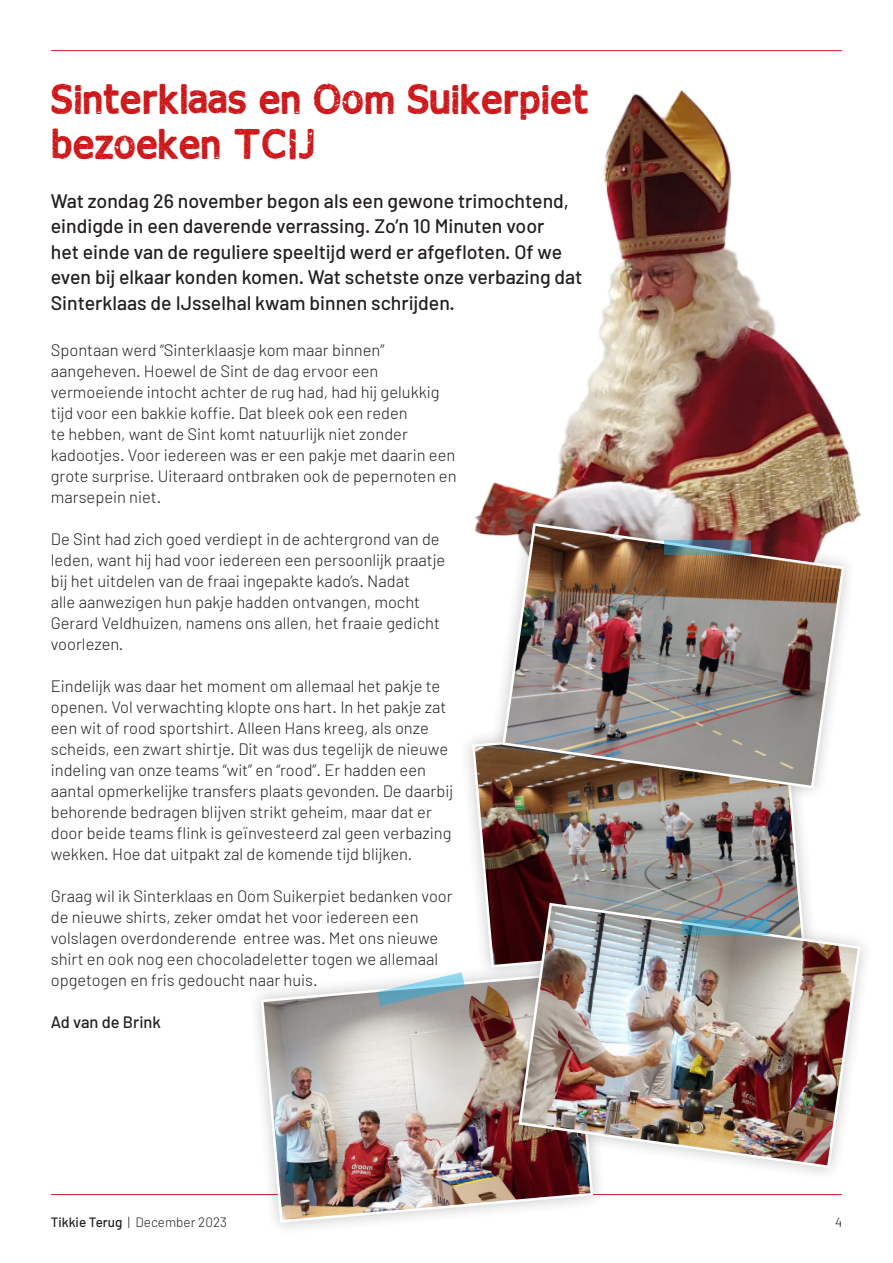
<style>
.page{position:relative;width:893px;height:1263px;background:#fff}
.page>*{position:absolute;margin:0;border:0;box-sizing:border-box;transform-origin:0 0}
.grote_header{font:42px "Good bye lullaby";color:#cd1719}
.Intro{font:500 19.5px/25.5px "Barlow";color:#231f20}
.body{font:300 16.5px/21px "Barlow";color:#231f20}
.t1{font:500 16.5px "Barlow";color:#231f20}
.t2{font:300 13.5px "Barlow";color:#231f20}
.s1{font-weight:500}
</style>
<div class="page">
<hr style="left:51px;top:50px;width:791px;height:1px;background:#cd1719">
<hr style="left:51px;top:1194px;width:791px;height:1px;background:#cd1719">
<img style="left:443px;top:50px;width:418px;height:486px">
<div style="left:248px;top:959px;width:359px;height:277px;background:#fff"></div>
<img style="left:259px;top:981px;width:335px;height:243px">
<div style="left:459px;top:704px;width:359px;height:277px;background:#231f20;opacity:.25"></div>
<img style="left:471px;top:716px;width:335px;height:253px">
<div style="left:489px;top:510px;width:369px;height:291px;background:#231f20;opacity:.25"></div>
<img style="left:501px;top:522px;width:345px;height:268px">
<div style="left:505px;top:889px;width:369px;height:292px;background:#231f20;opacity:.25"></div>
<img style="left:517px;top:901px;width:345px;height:268px">
<svg style="left:377px;top:972px;width:88px;height:34px"></svg>
<svg style="left:664px;top:540px;width:87px;height:14px"></svg>
<svg style="left:682px;top:920px;width:87px;height:14px"></svg>
<p class="grote_header" style="left:51px;top:78px;width:540px">Sinterklaas en Oom Suikerpiet</p>
<p class="grote_header" style="left:51px;top:123px;width:266px">bezoeken TCIJ</p>
<p class="Intro" style="left:51px;top:187px;width:533px">Wat zondag 26 november begon als een gewone trimochtend, eindigde in een daverende verrassing. Zo’n 10 Minuten voor<br>het einde van de reguliere speeltijd werd er afgefloten. Of we even bij elkaar konden komen. Wat schetste onze verbazing dat Sinterklaas de IJsselhal kwam binnen schrijden.</p>
<p class="body" style="left:51px;top:339px;width:407px">Spontaan werd “Sinterklaasje kom maar binnen” aangeheven. Hoewel de Sint de dag ervoor een vermoeiende intocht achter de rug had, had hij gelukkig tijd voor een bakkie koffie. Dat bleek ook een reden<br>te hebben, want de Sint komt natuurlijk niet zonder kadootjes. Voor iedereen was er een pakje met daarin een grote surprise. Uiteraard ontbraken ook de pepernoten en marsepein niet.</p>
<p class="body" style="left:51px;top:528px;width:396px">De Sint had zich goed verdiept in de achtergrond van de leden, want hij had voor iedereen een persoonlijk praatje bij het uitdelen van de fraai ingepakte kado’s. Nadat<br>alle aanwezigen hun pakje hadden ontvangen, mocht Gerard Veldhuizen, namens ons allen, het fraaie gedicht voorlezen.</p>
<p class="body" style="left:51px;top:675px;width:404px">Eindelijk was daar het moment om allemaal het pakje te openen. Vol verwachting klopte ons hart. In het pakje zat een wit of rood sportshirt. Alleen Hans kreeg, als onze scheids, een zwart shirtje. Dit was dus tegelijk de nieuwe indeling van onze teams “wit” en “rood”. Er hadden een aantal opmerkelijke transfers plaats gevonden. De daarbij behorende bedragen blijven strikt geheim, maar dat er door beide teams flink is geïnvesteerd zal geen verbazing wekken. Hoe dat uitpakt zal de komende tijd blijken.</p>
<p class="body" style="left:51px;top:885px;width:403px">Graag wil ik Sinterklaas en Oom Suikerpiet bedanken voor de nieuwe shirts, zeker omdat het voor iedereen een volslagen overdonderende entree was. Met ons nieuwe shirt en ook nog een chocoladeletter togen we allemaal opgetogen en fris gedoucht naar huis.</p>
<p class="t1" style="left:51px;top:1012px;width:112px">Ad van de Brink</p>
<p class="t2" style="left:51px;top:1214px;width:178px"><span class="s1">Tikkie Terug</span> | December 2023</p>
<p class="t2" style="left:835px;top:1214px;width:9px">4</p>
</div>
